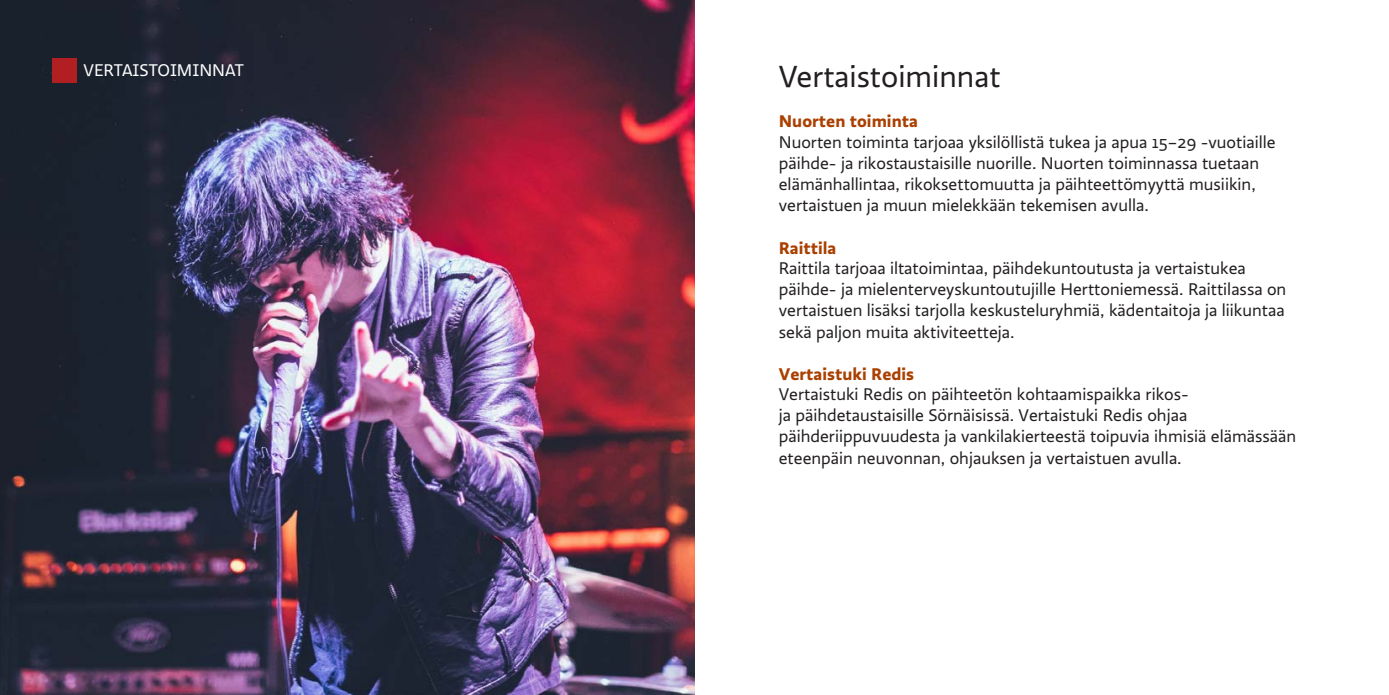
<style>
.page{position:relative;width:1389px;height:695px;background:#fff}
.page>*{position:absolute;margin:0;border:0;box-sizing:border-box;transform-origin:0 0}
.Leipis{font:31.5px "Ratio";color:#231f20}
.Leipis-2{font:17.5px/21px "Ratio";color:#231f20}
.t1{font:17.5px "Ratio";color:#fff}
.s1{font-weight:700;color:#aa4000}
</style>
<div class="page">
<img style="left:0;top:0;width:694px;height:694px">
<hr style="left:694px;top:0;width:695px;height:1px;background:#145678">
<div style="left:52px;top:58px;width:25px;height:25px;background:#b21f23"></div>
<p class="t1" style="left:84px;top:60px;width:162px">VERTAISTOIMINNAT</p>
<p class="Leipis" style="left:779px;top:58px;width:223px">Vertaistoiminnat</p>
<p class="Leipis-2" style="left:779px;top:111px;width:498px"><span class="s1">Nuorten toiminta<br></span>Nuorten toiminta tarjoaa yksilöllistä tukea ja apua 15–29 -vuotiaille päihde- ja rikostaustaisille nuorille. Nuorten toiminnassa tuetaan elämänhallintaa, rikoksettomuutta ja päihteettömyyttä musiikin, vertaistuen ja muun mielekkään tekemisen avulla.</p>
<p class="Leipis-2" style="left:779px;top:237px;width:509px"><span class="s1">Raittila<br></span>Raittila tarjoaa iltatoimintaa, päihdekuntoutusta ja vertaistukea päihde- ja mielenterveyskuntoutujille Herttoniemessä. Raittilassa on vertaistuen lisäksi tarjolla keskusteluryhmiä, kädentaitoja ja liikuntaa sekä paljon muita aktiviteetteja.</p>
<p class="Leipis-2" style="left:779px;top:363px;width:519px"><span class="s1">Vertaistuki Redis<br></span>Vertaistuki Redis on päihteetön kohtaamispaikka rikos-<br>ja päihdetaustaisille Sörnäisissä. Vertaistuki Redis ohjaa päihderiippuvuudesta ja vankilakierteestä toipuvia ihmisiä elämässään eteenpäin neuvonnan, ohjauksen ja vertaistuen avulla.</p>
</div>
